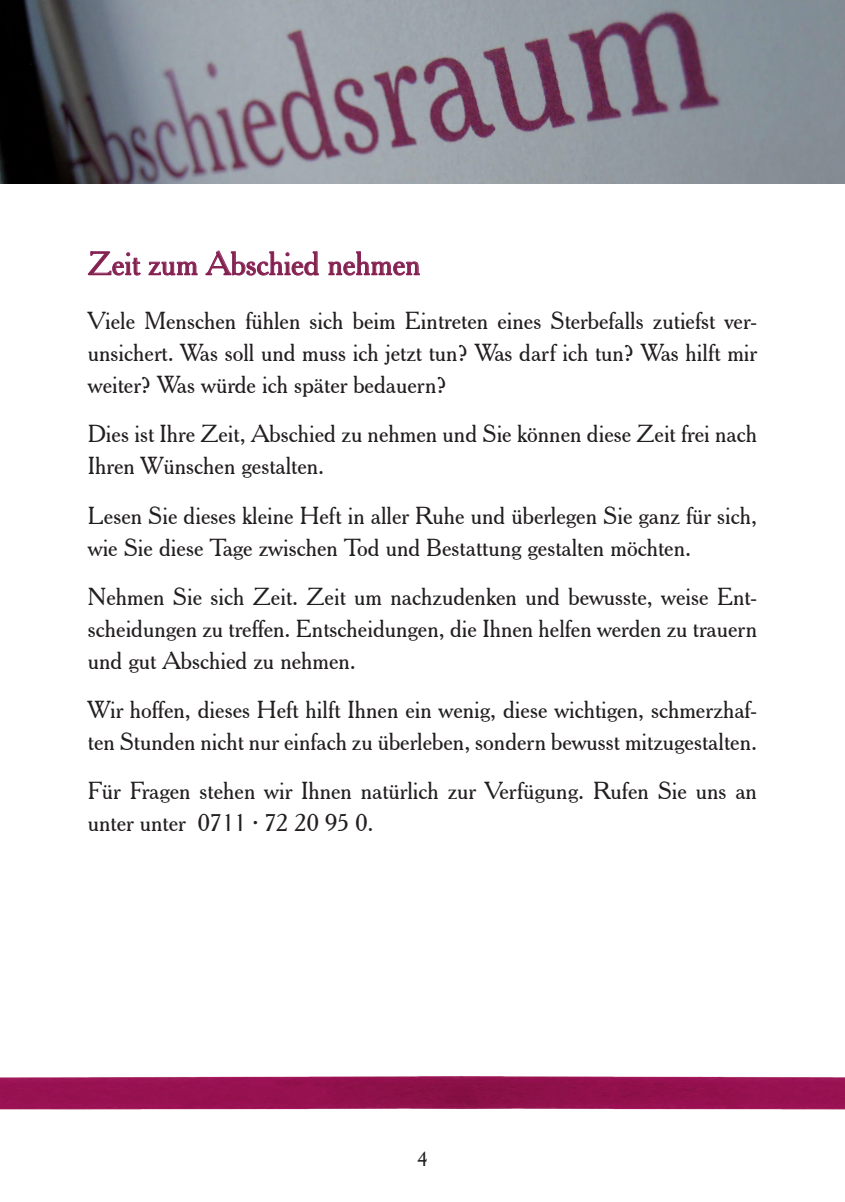
<style>
.page{position:relative;width:845px;height:1202px;background:#fff}
.page>*{position:absolute;margin:0;border:0;box-sizing:border-box;transform-origin:0 0}
.Überschrift_rechts{font:32px "Cheltenham BT";color:#82214c}
.t1{font:24px/32px "Cheltenham BT";color:#231f20}
.t2{font:20px "Cheltenham BT";color:#231f20}
</style>
<div class="page">
<img style="left:0;top:1076px;width:845px;height:34px">
<svg style="left:87px;top:251px;width:54px;height:25px"></svg>
<svg style="left:148px;top:261px;width:50px;height:15px"></svg>
<svg style="left:205px;top:250px;width:114px;height:26px"></svg>
<svg style="left:328px;top:251px;width:92px;height:25px"></svg>
<img style="left:0;top:0;width:845px;height:183px">
<p class="Überschrift_rechts" style="left:88px;top:244px;width:334px">Zeit zum Abschied nehmen</p>
<p class="t1" style="left:88px;top:305px;width:671px;text-align:justify">Viele Menschen fühlen sich beim Eintreten eines Sterbefalls zutiefst ver&shy;unsichert. Was soll und muss ich jetzt tun? Was darf ich tun? Was hilft mir weiter? Was würde ich später bedauern?</p>
<p class="t1" style="left:88px;top:418px;width:670px">Dies ist Ihre Zeit, Abschied zu nehmen und Sie können diese Zeit frei nach<br>Ihren Wünschen gestalten.</p>
<p class="t1" style="left:88px;top:499px;width:671px">Lesen Sie dieses kleine Heft in aller Ruhe und überlegen Sie ganz für sich, wie Sie diese Tage zwischen Tod und Bestattung gestalten möchten.</p>
<p class="t1" style="left:88px;top:580px;width:670px;text-align:justify">Nehmen Sie sich Zeit. Zeit um nachzudenken und bewusste, weise Ent&shy;scheidungen zu treffen. Entscheidungen, die Ihnen helfen werden zu trauern und gut Abschied zu nehmen.</p>
<p class="t1" style="left:88px;top:693px;width:670px">Wir hoffen, dieses Heft hilft Ihnen ein wenig, diese wichtigen, schmerzhaf&shy;ten Stunden nicht nur einfach zu überleben, sondern bewusst mitzugestalten.</p>
<p class="t1" style="left:88px;top:774px;width:670px">Für Fragen stehen wir Ihnen natürlich zur Verfügung. Rufen Sie uns an unter unter 0711 · 72 20 95 0.</p>
<p class="t2" style="left:417px;top:1147px;width:12px">4</p>
</div>
